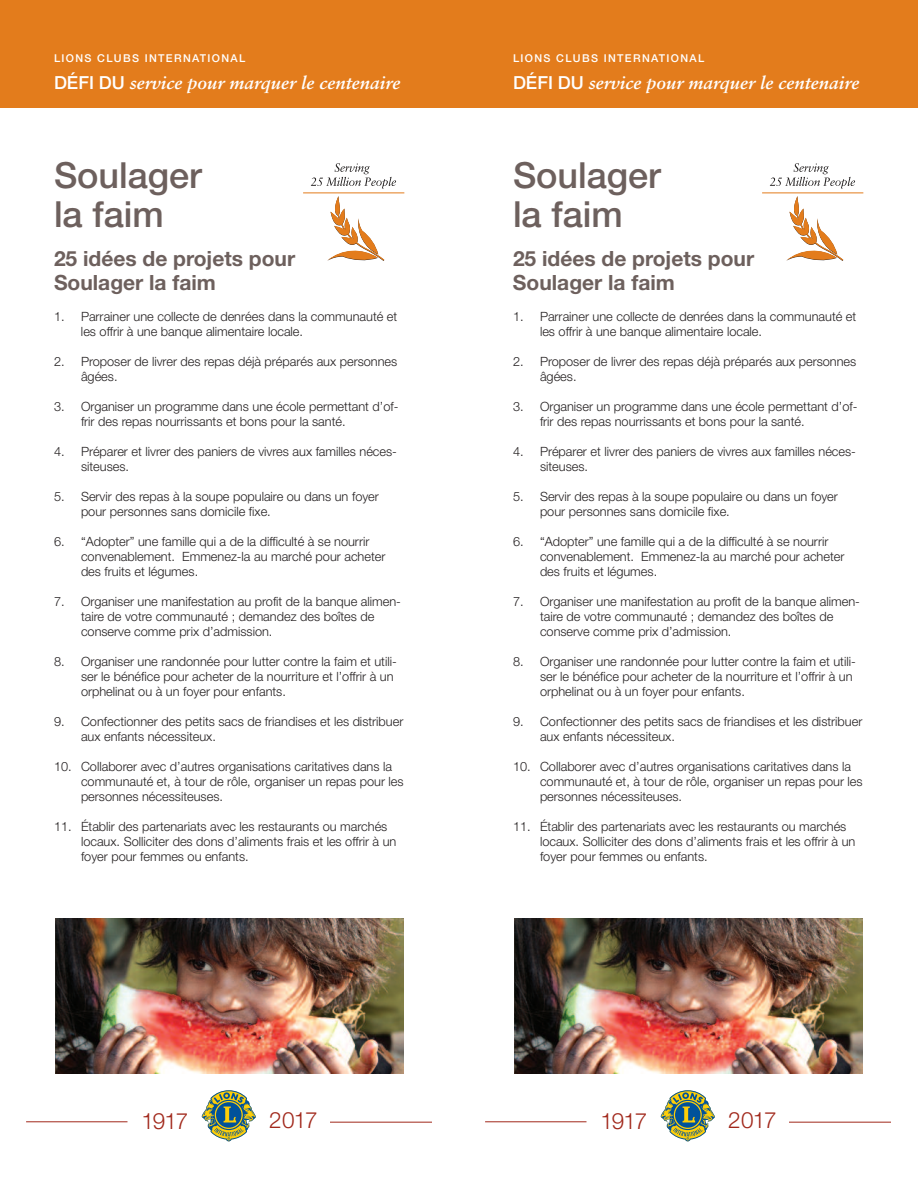
<style>
.page{position:relative;width:918px;height:1188px;background:#fff}
.page>*{position:absolute;margin:0;border:0;box-sizing:border-box;transform-origin:0 0}
.t1{font:500 36px/39px "Helvetica Neue";color:#6d605d}
.t2{font:300 22.5px "Helvetica Neue";letter-spacing:-.05em;color:#a1281b}
.t3{font:700 21px/24px "Helvetica Neue";color:#6d605d}
.t4{font:italic 700 18px "Sabon";color:#fff}
.t5{font:300 12.75px/15px "Helvetica Neue";color:#231f20}
.t6{font:500 10.8px "Helvetica Neue";letter-spacing:.125em;color:#fff}
.s1{font-family:"Helvetica Neue";font-weight:500;font-style:normal}
</style>
<div class="page">
<div style="left:0;top:0;width:918px;height:108px;background:#e37c1c"></div>
<hr style="left:303px;top:192px;width:101px;height:1px;background:#e37c1c">
<svg style="left:327px;top:196px;width:57px;height:65px"></svg>
<svg style="left:311px;top:163px;width:85px;height:26px"></svg>
<svg style="left:202px;top:1090px;width:54px;height:51px"></svg>
<hr style="left:26px;top:1121px;width:102px;height:1px;background:#a1281b">
<hr style="left:330px;top:1122px;width:102px;height:1px;background:#a1281b">
<img style="left:55px;top:918px;width:349px;height:155px">
<img style="left:514px;top:918px;width:349px;height:155px">
<hr style="left:762px;top:192px;width:101px;height:1px;background:#e37c1c">
<svg style="left:786px;top:196px;width:57px;height:65px"></svg>
<svg style="left:770px;top:163px;width:85px;height:26px"></svg>
<svg style="left:661px;top:1090px;width:54px;height:51px"></svg>
<hr style="left:485px;top:1121px;width:101px;height:1px;background:#a1281b">
<hr style="left:789px;top:1122px;width:102px;height:1px;background:#a1281b">
<p class="t6" style="left:54px;top:54px;width:193px">LIONS CLUBS INTERNATIONAL</p>
<h3 class="t4" style="left:54px;top:75px;width:348px"><span class="s1">DÉFI DU</span> service pour marquer le centenaire</h3>
<p class="t6" style="left:513px;top:54px;width:193px">LIONS CLUBS INTERNATIONAL</p>
<h3 class="t4" style="left:513px;top:75px;width:348px"><span class="s1">DÉFI DU</span> service pour marquer le centenaire</h3>
<h1 class="t1" style="left:54px;top:159px;width:149px">Soulager la faim</h1>
<h3 class="t3" style="left:54px;top:248px;width:243px">25 idées de projets pour<br>Soulager la faim</h3>
<p class="t5" style="left:81px;top:310px;width:318px;text-indent:-27px">1. Parrainer une collecte de denrées dans la communauté et les offrir à une banque alimentaire locale.</p>
<p class="t5" style="left:81px;top:355px;width:318px;text-indent:-27px">2. Proposer de livrer des repas déjà préparés aux personnes âgées.</p>
<p class="t5" style="left:81px;top:400px;width:319px;text-indent:-27px">3. Organiser un programme dans une école permettant d’of&shy;frir des repas nourrissants et bons pour la santé.</p>
<p class="t5" style="left:81px;top:445px;width:318px;text-indent:-27px">4. Préparer et livrer des paniers de vivres aux familles néces&shy;siteuses.</p>
<p class="t5" style="left:81px;top:490px;width:299px;text-indent:-27px">5. Servir des repas à la soupe populaire ou dans un foyer pour personnes sans domicile fixe.</p>
<p class="t5" style="left:81px;top:535px;width:306px;text-indent:-27px">6. “Adopter” une famille qui a de la difficulté à se nourrir convenablement. Emmenez-la au marché pour acheter des fruits et légumes.</p>
<p class="t5" style="left:81px;top:595px;width:322px;text-indent:-27px">7. Organiser une manifestation au profit de la banque alimen&shy;taire de votre communauté ; demandez des boîtes de conserve comme prix d’admission.</p>
<p class="t5" style="left:81px;top:655px;width:317px;text-indent:-27px">8. Organiser une randonnée pour lutter contre la faim et utili&shy;ser le bénéfice pour acheter de la nourriture et l’offrir à un orphelinat ou à un foyer pour enfants.</p>
<p class="t5" style="left:81px;top:715px;width:324px;text-indent:-27px">9. Confectionner des petits sacs de friandises et les distribuer aux enfants nécessiteux.</p>
<p class="t5" style="left:81px;top:760px;width:324px;text-indent:-27px">10. Collaborer avec d’autres organisations caritatives dans la communauté et, à tour de rôle, organiser un repas pour les personnes nécessiteuses.</p>
<p class="t5" style="left:81px;top:820px;width:317px;text-indent:-27px">11. Établir des partenariats avec les restaurants ou marchés locaux. Solliciter des dons d’aliments frais et les offrir à un foyer pour femmes ou enfants.</p>
<h1 class="t1" style="left:513px;top:159px;width:149px">Soulager la faim</h1>
<h3 class="t3" style="left:513px;top:248px;width:243px">25 idées de projets pour<br>Soulager la faim</h3>
<p class="t5" style="left:540px;top:310px;width:318px;text-indent:-27px">1. Parrainer une collecte de denrées dans la communauté et les offrir à une banque alimentaire locale.</p>
<p class="t5" style="left:540px;top:355px;width:318px;text-indent:-27px">2. Proposer de livrer des repas déjà préparés aux personnes âgées.</p>
<p class="t5" style="left:540px;top:400px;width:319px;text-indent:-27px">3. Organiser un programme dans une école permettant d’of&shy;frir des repas nourrissants et bons pour la santé.</p>
<p class="t5" style="left:540px;top:445px;width:318px;text-indent:-27px">4. Préparer et livrer des paniers de vivres aux familles néces&shy;siteuses.</p>
<p class="t5" style="left:540px;top:490px;width:299px;text-indent:-27px">5. Servir des repas à la soupe populaire ou dans un foyer pour personnes sans domicile fixe.</p>
<p class="t5" style="left:540px;top:535px;width:306px;text-indent:-27px">6. “Adopter” une famille qui a de la difficulté à se nourrir convenablement. Emmenez-la au marché pour acheter des fruits et légumes.</p>
<p class="t5" style="left:540px;top:595px;width:322px;text-indent:-27px">7. Organiser une manifestation au profit de la banque alimen&shy;taire de votre communauté ; demandez des boîtes de conserve comme prix d’admission.</p>
<p class="t5" style="left:540px;top:655px;width:317px;text-indent:-27px">8. Organiser une randonnée pour lutter contre la faim et utili&shy;ser le bénéfice pour acheter de la nourriture et l’offrir à un orphelinat ou à un foyer pour enfants.</p>
<p class="t5" style="left:540px;top:715px;width:324px;text-indent:-27px">9. Confectionner des petits sacs de friandises et les distribuer aux enfants nécessiteux.</p>
<p class="t5" style="left:540px;top:760px;width:324px;text-indent:-27px">10. Collaborer avec d’autres organisations caritatives dans la communauté et, à tour de rôle, organiser un repas pour les personnes nécessiteuses.</p>
<p class="t5" style="left:540px;top:820px;width:317px;text-indent:-27px">11. Établir des partenariats avec les restaurants ou marchés locaux. Solliciter des dons d’aliments frais et les offrir à un foyer pour femmes ou enfants.</p>
<h2 class="t2" style="left:142px;top:1103px;width:48px">1917</h2>
<h2 class="t2" style="left:269px;top:1102px;width:50px">2017</h2>
<h2 class="t2" style="left:601px;top:1103px;width:48px">1917</h2>
<h2 class="t2" style="left:728px;top:1102px;width:50px">2017</h2>
</div>
